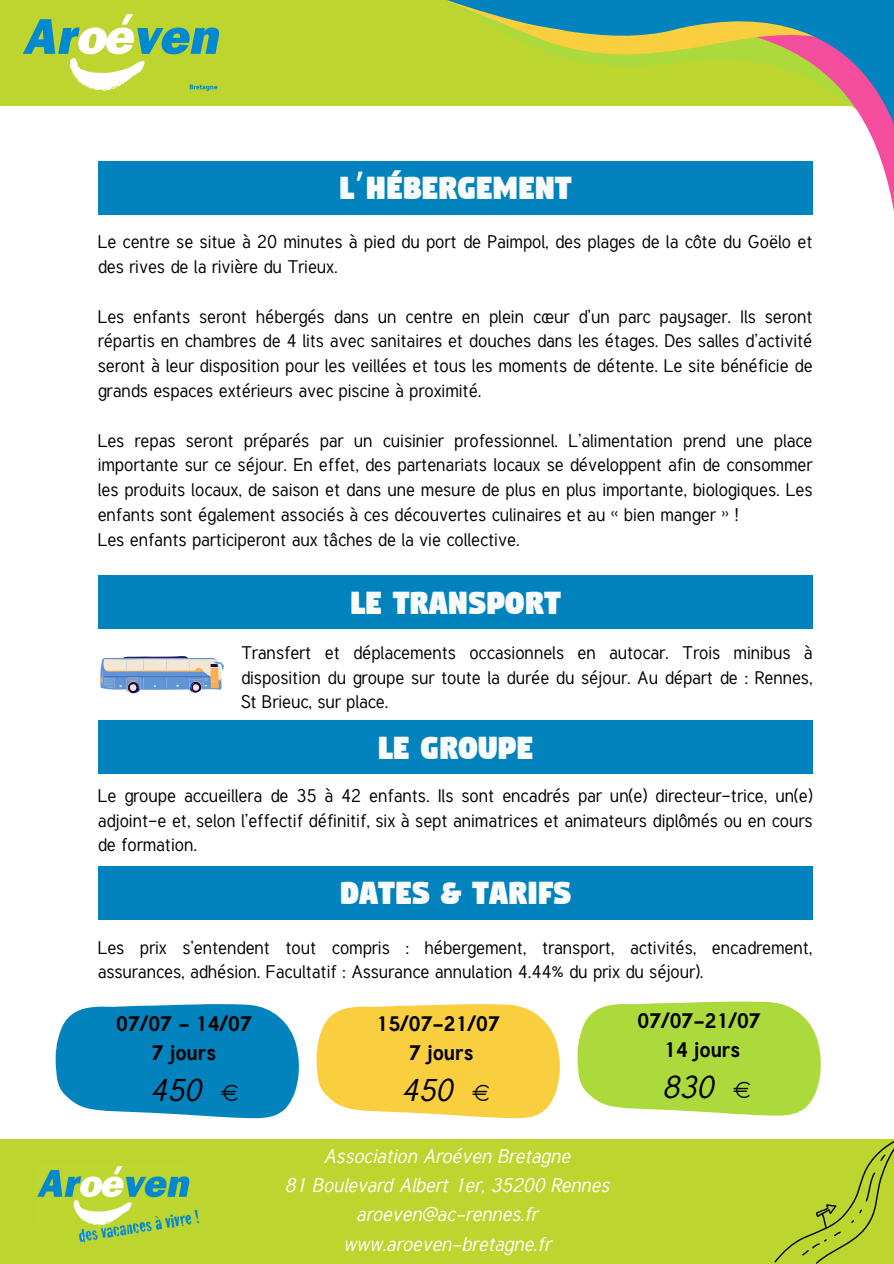
<style>
.page{position:relative;width:894px;height:1264px;background:#fff}
.page>*{position:absolute;margin:0;border:0;box-sizing:border-box;transform-origin:0 0}
.t1{font:37.5px "Digitalt";color:#f8fbf9}
.t2{font:italic 30.9px "Tuffy";color:#000}
.t3{font:italic 25.8px "Tuffy";color:#000}
.t4{font:700 20.7px/28.7px "Tuffy";color:#000;text-align:center}
.t5{font:italic 19.5px "Tuffy";color:#fff}
.t6{font:18px/24.8px "Tuffy";color:#000;text-align:justify}
.s1{font-family:"Noto Sans Gurmukhi"}
</style>
<div class="page">
<div style="left:0;top:0;width:893px;height:106px;background:#bdd52f"></div>
<svg style="left:563px;top:126px;width:330px;height:89px"></svg>
<svg style="left:447px;top:0;width:446px;height:126px"></svg>
<div style="left:0;top:1138px;width:893px;height:125px;background:#bdd52f"></div>
<img style="left:23px;top:14px;width:197px;height:77px">
<img style="left:37px;top:1166px;width:163px;height:77px">
<svg style="left:774px;top:1138px;width:119px;height:125px"></svg>
<div style="left:98px;top:575px;width:714px;height:53px;background:#0283bd"></div>
<div style="left:98px;top:866px;width:714px;height:53px;background:#0283bd"></div>
<div style="left:98px;top:720px;width:714px;height:54px;background:#0283bd"></div>
<svg style="left:316px;top:1004px;width:244px;height:114px;background:#f9d455"></svg>
<div style="left:98px;top:161px;width:714px;height:53px;background:#0283bd"></div>
<svg style="left:100px;top:656px;width:124px;height:37px;background:#aab7cb"></svg>
<svg style="left:55px;top:1004px;width:244px;height:114px;background:#1e90c4"></svg>
<svg style="left:577px;top:1001px;width:244px;height:114px;background:#b5de52"></svg>
<p class="t1" style="left:339px;top:169px;width:234px">L<span class="s1">’</span>HÉBERGEMENT</p>
<p class="t6" style="left:98px;top:230px;width:716px">Le centre se situe à 20 minutes à pied du port de Paimpol, des plages de la côte du Goëlo et des rives de la rivière du Trieux.</p>
<h2 class="t6" style="left:98px;top:304px;width:716px">Les enfants seront hébergés dans un centre en plein cœur d’un parc paysager. Ils seront répartis en chambres de 4 lits avec sanitaires et douches dans les étages. Des salles d’activité seront à leur disposition pour les veillées et tous les moments de détente. Le site bénéficie de grands espaces extérieurs avec piscine à proximité.</h2>
<p class="t6" style="left:98px;top:428px;width:716px">Les repas seront préparés par un cuisinier professionnel. L’alimentation prend une place importante sur ce séjour. En effet, des partenariats locaux se développent afin de consommer les produits locaux, de saison et dans une mesure de plus en plus importante, biologiques. Les enfants sont également associés à ces découvertes culinaires et au « bien manger » !</p>
<h2 class="t6" style="left:98px;top:527px;width:423px">Les enfants participeront aux tâches de la vie collective.</h2>
<h2 class="t1" style="left:349px;top:583px;width:212px">LE TRANSPORT</h2>
<h1 class="t6" style="left:241px;top:640px;width:573px">Transfert et déplacements occasionnels en autocar. Trois minibus à disposition du groupe sur toute la durée du séjour. Au départ de : Rennes, St Brieuc, sur place.</h1>
<p class="t1" style="left:377px;top:729px;width:156px">LE GROUPE</p>
<p class="t6" style="left:98px;top:783px;width:716px">Le groupe accueillera de 35 à 42 enfants. Ils sont encadrés par un(e) directeur-trice, un(e) adjoint-e et, selon l’effectif définitif, six à sept animatrices et animateurs diplômés ou en cours de formation.</p>
<p class="t1" style="left:339px;top:874px;width:233px">DATES &amp; TARIFS</p>
<h3 class="t6" style="left:98px;top:935px;width:716px">Les prix s’entendent tout compris : hébergement, transport, activités, encadrement, assurances, adhésion. Facultatif : Assurance annulation 4.44% du prix du séjour).</h3>
<p class="t4" style="left:116px;top:1009px;width:137px">07/07 - 14/07<br>7 jours</p>
<h3 class="t2" style="left:149px;top:1071px;width:91px">450 €</h3>
<p class="t4" style="left:376px;top:1009px;width:125px">15/07-21/07<br>7 jours</p>
<h2 class="t2" style="left:401px;top:1071px;width:91px">450 €</h2>
<p class="t5" style="left:323px;top:1144px;width:248px">Association Aroéven Bretagne</p>
<p class="t5" style="left:284px;top:1173px;width:326px">81 Boulevard Albert 1er, 35200 Rennes</p>
<h3 class="t5" style="left:356px;top:1202px;width:182px">aroeven@ac-rennes.fr</h3>
<h1 class="t5" style="left:343px;top:1231px;width:209px">www.aroeven-bretagne.fr</h1>
<h1 class="t4" style="left:637px;top:1006px;width:125px">07/07-21/07<br>14 jours</h1>
<h3 class="t2" style="left:661px;top:1068px;width:91px">830 €</h3>
<h3 class="t3" style="left:681px;top:1077px;width:79px">XXX €</h3>
</div>
